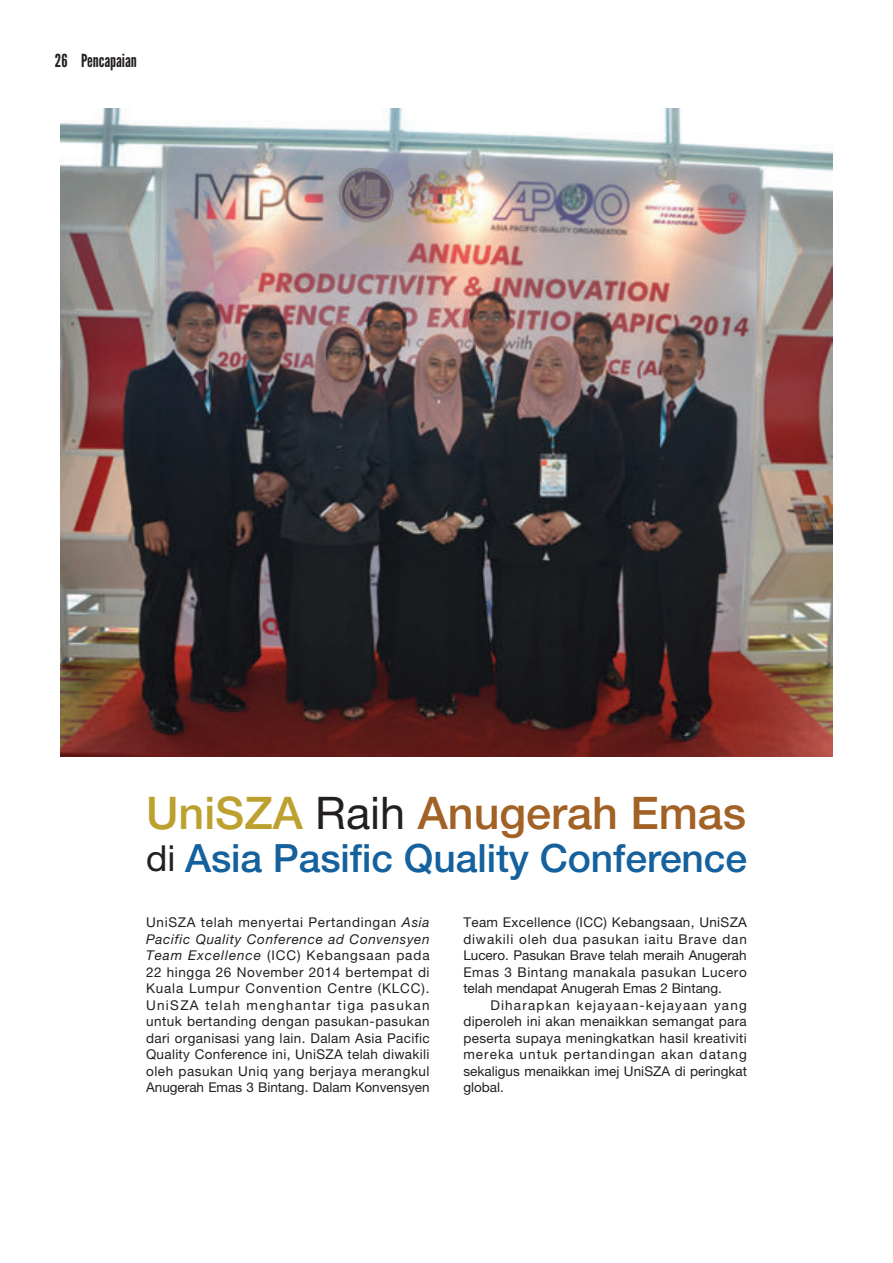
<style>
.page{position:relative;width:893px;height:1263px;background:#fff}
.page>*{position:absolute;margin:0;border:0;box-sizing:border-box;transform-origin:0 0}
.t1{font:500 45px "Helvetica Neue LT Pro";color:#a26226}
.t2{font:500 39px "Helvetica Neue LT Pro";color:#15619e}
.t3{font:18px "League Gothic";letter-spacing:-.005em;color:#231f20}
.t4{font:13.5px/16.5px "Helvetica Neue LT Pro";color:#231f20;text-align:justify}
.s1{color:#bca12f}
.s2{font-weight:400;color:#231f20}
.s3{font-weight:400;font-size:36px;color:#231f20}
.s4{font-style:italic}
</style>
<div class="page">
<img style="left:61px;top:108px;width:771px;height:648px">
<h3 class="t3" style="left:55px;top:50px;width:84px">26 Pencapaian</h3>
<h1 class="t1" style="left:146px;top:786px;width:602px"><span class="s1">UniSZA</span> <span class="s2">Raih</span> Anugerah Emas</h1>
<h2 class="t2" style="left:146px;top:834px;width:603px"><span class="s3">di</span> Asia Pasific Quality Conference</h2>
<p class="t4" style="left:463px;top:914px;width:285px">Team Excellence (ICC) Kebangsaan, UniSZA diwakili oleh dua pasukan iaitu Brave dan Lucero. Pasukan Brave telah meraih Anugerah Emas 3 Bintang manakala pasukan Lucero telah mendapat Anugerah Emas 2 Bintang.</p>
<p class="t4" style="left:463px;top:996px;width:285px;text-indent:27px">Diharapkan kejayaan-kejayaan yang diperoleh ini akan menaikkan semangat para peserta supaya meningkatkan hasil kreativiti mereka untuk pertandingan akan datang sekaligus menaikkan imej UniSZA di peringkat global.</p>
<p class="t4" style="left:146px;top:914px;width:285px">UniSZA telah menyertai Pertandingan <span class="s4">Asia Pacific Quality Conference ad Convensyen Team Excellence</span> (ICC) Kebangsaan pada 22 hingga 26 November 2014 bertempat di Kuala Lumpur Convention Centre (KLCC).<br>UniSZA telah menghantar tiga pasukan untuk bertanding dengan pasukan-pasukan dari organisasi yang lain. Dalam Asia Pacific Quality Conference ini, UniSZA telah diwakili oleh pasukan Uniq yang berjaya merangkul Anugerah Emas 3 Bintang. Dalam Konvensyen</p>
</div>
